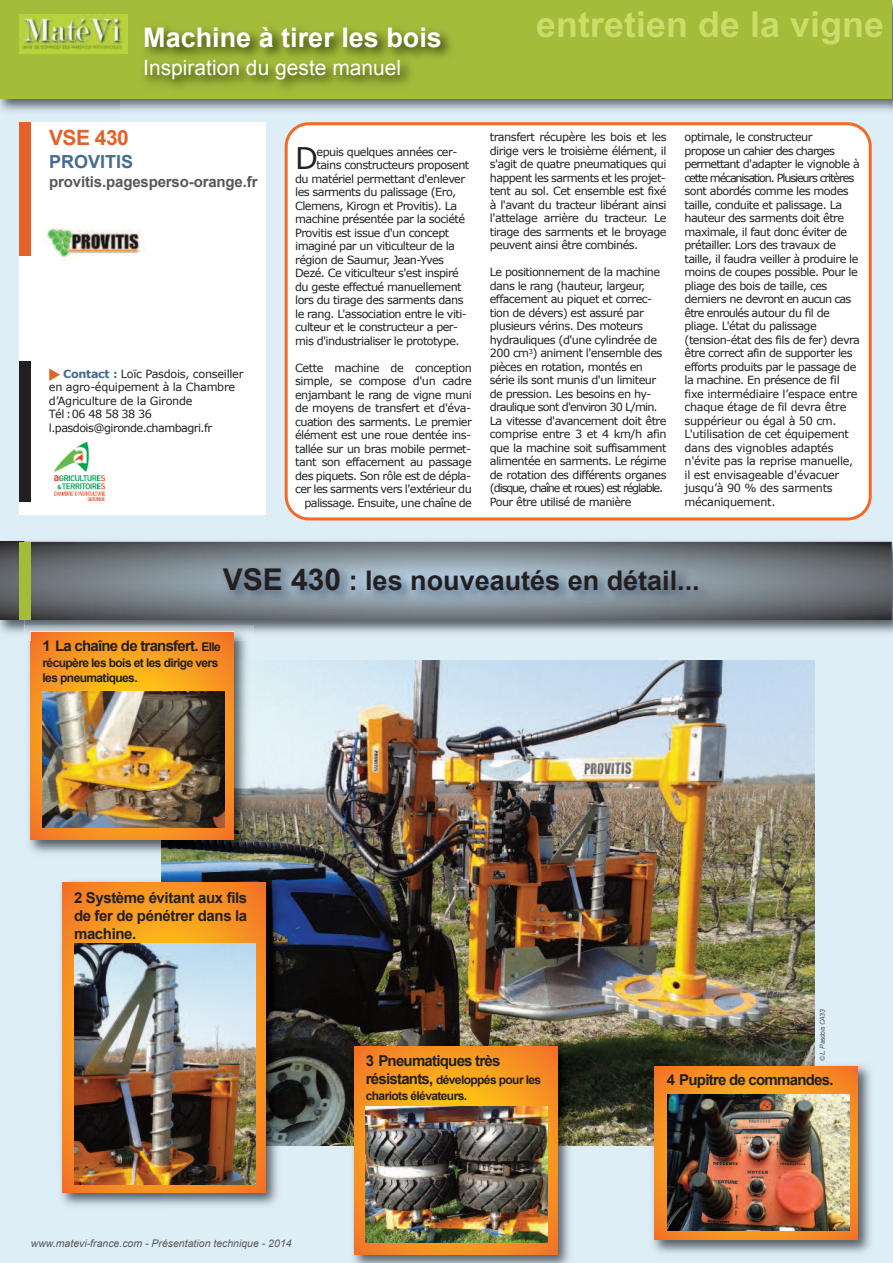
<style>
.page{position:relative;width:893px;height:1263px;background:#deeef6}
.page>*{position:absolute;margin:0;border:0;box-sizing:border-box;transform-origin:0 0}
.t1{font:29.85px "Verdana";color:#231f20}
.t2{font:700 27px "Arial";color:#231f20}
.t3{font:700 27px "Arial";color:#fff}
.t4{font:21px "Arial";color:#fff}
.t5{font:700 21px "Arial";letter-spacing:-.025em;color:#e3622a}
.t6{font:700 18px "Arial";color:#466b8e}
.t7{font:700 15px/18px "Arial";letter-spacing:-.05em;color:#231f20;text-align:justify}
.t8{font:700 15px "Arial";letter-spacing:-.01em;color:#57585a}
.t9{font:700 12px/14.4px "Arial";letter-spacing:-.05em;color:#231f20}
.t10{font:11.25px/13.5px "Verdana";letter-spacing:-.05em;color:#231f20}
.t11{font:11.25px/13.5px "Verdana";letter-spacing:-.025em;color:#231f20}
.t12{font:italic 10.5px "Arial";color:#57585a}
.t13{font:italic 6.75px "Arial";letter-spacing:-.05em;color:#57585a}
.s1{font-weight:700;color:#466b8e}
.s2{font-size:30px}
.s3{font-size:12px}
.s4{font-size:15px}
</style>
<div class="page">
<svg style="left:0;top:542px;width:19px;height:78px"></svg>
<img style="left:162px;top:661px;width:652px;height:485px">
<img style="left:61px;top:876px;width:224px;height:330px">
<svg style="left:62px;top:883px;width:203px;height:309px;background:#f39125"></svg>
<div style="left:0;top:0;width:891px;height:99px;background:#a5bb3a"></div>
<img style="left:120px;top:11px;width:768px;height:101px">
<img style="left:537px;top:11px;width:181px;height:26px">
<div style="left:285px;top:122px;width:587px;height:398px;background:#fff"></div>
<div style="left:19px;top:122px;width:246px;height:392px;background:#fff"></div>
<img style="left:74px;top:943px;width:181px;height:241px">
<div style="left:19px;top:122px;width:11px;height:134px;background:#e3622a"></div>
<div style="left:19px;top:542px;width:11px;height:78px;background:#a5bb3a"></div>
<img style="left:648px;top:1060px;width:223px;height:194px">
<svg style="left:655px;top:1067px;width:203px;height:173px;background:#f28f26"></svg>
<img style="left:668px;top:1094px;width:181px;height:136px">
<img style="left:29px;top:641px;width:224px;height:218px">
<svg style="left:31px;top:641px;width:203px;height:199px;background:#f29621"></svg>
<img style="left:43px;top:692px;width:181px;height:136px">
<img style="left:347px;top:1040px;width:230px;height:223px">
<svg style="left:354px;top:1046px;width:203px;height:208px;background:#f49622"></svg>
<img style="left:366px;top:1106px;width:181px;height:136px">
<img style="left:24px;top:541px;width:869px;height:98px">
<img style="left:30px;top:542px;width:861px;height:78px">
<img style="left:24px;top:542px;width:6px;height:78px">
<svg style="left:234px;top:639px;width:11px;height:2px"></svg>
<img style="left:31px;top:631px;width:203px;height:10px">
<img style="left:56px;top:640px;width:73px;height:1px">
<div style="left:19px;top:361px;width:11px;height:141px;background:#231f20"></div>
<img style="left:54px;top:443px;width:51px;height:57px">
<img style="left:45px;top:227px;width:100px;height:36px">
<img style="left:20px;top:15px;width:108px;height:38px">
<h2 class="t3" style="left:143px;top:22px;width:300px">Machine à tirer les bois</h2>
<h3 class="t4" style="left:143px;top:56px;width:259px">Inspiration du geste manuel</h3>
<h3 class="t5" style="left:49px;top:126px;width:81px">VSE 430</h3>
<h3 class="t6" style="left:49px;top:152px;width:86px">PROVITIS</h3>
<h3 class="t8" style="left:49px;top:174px;width:210px">provitis.pagesperso-orange.fr</h3>
<p class="t11" style="left:49px;top:366px;width:196px;text-indent:14px"><span class="s1">Contact :</span> Loïc Pasdois, conseiller en agro-équipement à la Chambre d’Agriculture de la Gironde<br>Tél :06 48 58 38 36 l.pasdois@gironde.chambagri.fr</p>
<h1 class="t1" style="left:295px;top:139px;width:24px">D</h1>
<p class="t10" style="left:317px;top:144px;width:142px">epuis quelques années cer-</p>
<p class="t10" style="left:317px;top:158px;width:154px">tains constructeurs proposent</p>
<p class="t10" style="left:295px;top:171px;width:172px">du matériel permettant d'enlever</p>
<p class="t10" style="left:295px;top:185px;width:163px">les sarments du palissage (Ero,</p>
<p class="t10" style="left:295px;top:198px;width:164px">Clemens, Kirogn et Provitis). La</p>
<p class="t10" style="left:295px;top:212px;width:171px">machine présentée par la société</p>
<p class="t10" style="left:295px;top:225px;width:156px">Provitis est issue d'un concept</p>
<p class="t10" style="left:295px;top:239px;width:161px">imaginé par un viticulteur de la</p>
<p class="t10" style="left:295px;top:252px;width:150px">région de Saumur, Jean-Yves</p>
<p class="t10" style="left:295px;top:266px;width:165px">Dezé. Ce viticulteur s'est inspiré</p>
<p class="t10" style="left:295px;top:279px;width:168px">du geste effectué manuellement</p>
<p class="t10" style="left:295px;top:293px;width:170px">lors du tirage des sarments dans</p>
<p class="t10" style="left:295px;top:306px;width:173px">le rang. L'association entre le viti-</p>
<p class="t10" style="left:295px;top:320px;width:165px">culteur et le constructeur a per-</p>
<p class="t10" style="left:295px;top:333px;width:166px">mis d'industrialiser le prototype.</p>
<p class="t10" style="left:295px;top:360px;width:178px;text-align:right">Cette machine de conception simple, se compose d'un cadre enjambant le rang de vigne muni de moyens de transfert et d'éva&shy;cuation des sarments. Le premier élément est une roue dentée ins&shy;tallée sur un bras mobile permet&shy;tant son effacement au passage des piquets. Son rôle est de dépla&shy;cer les sarments vers l'extérieur du palissage. Ensuite, une chaîne de</p>
<p class="t10" style="left:490px;top:130px;width:178px;text-align:justify">transfert récupère les bois et les dirige vers le troisième élément, il s'agit de quatre pneumatiques qui happent les sarments et les projet&shy;tent au sol. Cet ensemble est fixé à l'avant du tracteur libérant ainsi l'attelage arrière du tracteur. Le tirage des sarments et le broyage peuvent ainsi être combinés.</p>
<p class="t10" style="left:490px;top:265px;width:178px">Le positionnement de la machine dans le rang (hauteur, largeur, effacement au piquet et correc&shy;tion de dévers) est assuré par plusieurs vérins. Des moteurs hydrauliques (d'une cylindrée de<br>200 cm<sup>3</sup>) animent l'ensemble des pièces en rotation, montés en série ils sont munis d'un limiteur de pression. Les besoins en hy&shy;draulique sont d'environ 30 L/min.<br>La vitesse d'avancement doit être comprise entre 3 et 4 km/h afin que la machine soit suffisamment alimentée en sarments. Le régime de rotation des différents organes (disque, chaîne et roues) est réglable.<br>Pour être utilisé de manière</p>
<p class="t10" style="left:684px;top:130px;width:177px">optimale, le constructeur<br>propose un cahier des charges permettant d'adapter le vignoble à cette mécanisation. Plusieurs critères sont abordés comme les modes taille, conduite et palissage. La hauteur des sarments doit être maximale, il faut donc éviter de prétailler. Lors des travaux de taille, il faudra veiller à produire le moins de coupes possible. Pour le pliage des bois de taille, ces derniers ne devront en aucun cas être enroulés autour du fil de pliage. L'état du palissage (tension-état des fils de fer) devra être correct afin de supporter les efforts produits par le passage de la machine. En présence de fil fixe intermédiaire l’espace entre chaque étage de fil devra être suppérieur ou égal à 50 cm.<br>L'utilisation de cet équipement dans des vignobles adaptés n'évite pas la reprise manuelle, il est envisageable d'évacuer jusqu’à 90 % des sarments mécaniquement.</p>
<h2 class="t2" style="left:223px;top:565px;width:479px"><span class="s2">VSE 430</span> : les nouveautés en détail...</h2>
<h3 class="t7" style="left:43px;top:637px;width:180px">1 La chaîne de transfert. <span class="s3">Elle</span></h3>
<p class="t9" style="left:43px;top:656px;width:177px">récupère les bois et les dirige vers les pneumatiques.</p>
<h3 class="t7" style="left:74px;top:889px;width:175px">2 Système évitant aux fils de fer de pénétrer dans la machine.</h3>
<p class="t12" style="left:31px;top:1238px;width:262px">www.matevi-france.com - Présentation technique - 2014</p>
<h3 class="t7" style="left:366px;top:1052px;width:136px">3 Pneumatiques très</h3>
<p class="t9" style="left:366px;top:1072px;width:177px;line-height:15.8px"><span class="s4">résistants,</span> développés pour les chariots élévateurs.</p>
<p class="t13" style="left:819px;top:1061px;width:53px;rotate:-90deg">© L. Pasdois CA33</p>
<h3 class="t7" style="left:667px;top:1070px;width:168px">4 Pupitre de commandes.</h3>
</div>
